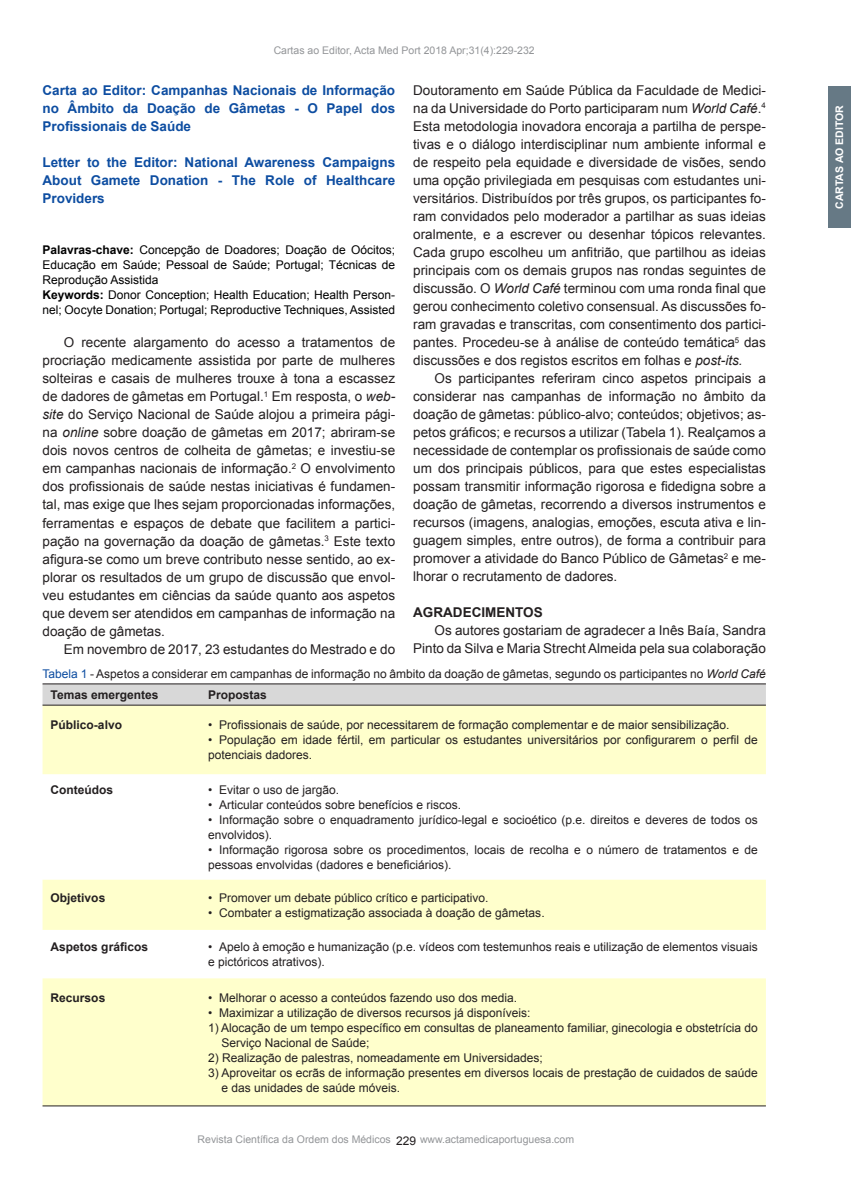
<style>
.page{position:relative;width:851px;height:1191px;background:#fff}
.page>*{position:absolute;margin:0;border:0;box-sizing:border-box;transform-origin:0 0}
.Normal_wrd_24{font:13.5px/18px "Arial";color:#231f20;text-align:justify}
.t1{font:700 13.5px/18px "Arial";color:#0d4da1;text-align:justify}
.Normal_wrd_24-2{font:700 13.5px "Arial";color:#231f20}
.Parágrafo_da_Lista_w{font:12px/15px "Arial";color:#231f20}
.t2{font:12px/15px "Arial";color:#000;text-align:justify}
.Normal_wrd_24-3{font:12px "Arial";color:#231f20}
.Normal_wrd_24-4{font:700 12px "Arial";color:#231f20}
.SUBTITULO{font:10.5px "Arial";color:#939598}
.t3{font:700 10.5px "Arial";color:#fff}
.s1{font-style:italic}
.s2{color:#0d4da1}
.s3{font-weight:700}
</style>
<div class="page">
<div style="left:828px;top:86px;width:23px;height:142px;background:#667985"></div>
<svg style="left:43px;top:684px;width:723px;height:21px;background:#d1d1d1"></svg>
<svg style="left:43px;top:706px;width:723px;height:399px;fill:#ffc"></svg>
<hr style="left:43px;top:683px;width:723px;height:1px;background:#231f20">
<hr style="left:43px;top:705px;width:723px;height:1px;background:#231f20">
<hr style="left:43px;top:1105px;width:723px;height:1px;background:#231f20">
<p class="SUBTITULO" style="left:274px;top:43px;width:262px">Cartas ao Editor, Acta Med Port 2018 Apr;31(4):229-232</p>
<p class="t1" style="left:43px;top:82px;width:354px">Carta ao Editor: Campanhas Nacionais de Informação no Âmbito da Doação de Gâmetas - O Papel dos Profissionais de Saúde</p>
<p class="t1" style="left:43px;top:154px;width:354px">Letter to the Editor: National Awareness Campaigns About Gamete Donation - The Role of Healthcare Providers</p>
<p class="Normal_wrd_24" style="left:413px;top:81px;width:354px">Doutoramento em Saúde Pública da Faculdade de Medici&shy;na da Universidade do Porto participaram num <span class="s1">World Café</span>.<sup>4<br></sup>Esta metodologia inovadora encoraja a partilha de perspe&shy;tivas e o diálogo interdisciplinar num ambiente informal e de respeito pela equidade e diversidade de visões, sendo uma opção privilegiada em pesquisas com estudantes uni&shy;versitários. Distribuídos por três grupos, os participantes fo&shy;ram convidados pelo moderador a partilhar as suas ideias oralmente, e a escrever ou desenhar tópicos relevantes.<br>Cada grupo escolheu um anfitrião, que partilhou as ideias principais com os demais grupos nas rondas seguintes de discussão. O <span class="s1">World Café</span> terminou com uma ronda final que gerou conhecimento coletivo consensual. As discussões fo&shy;ram gravadas e transcritas, com consentimento dos partici&shy;pantes. Procedeu-se à análise de conteúdo temática<sup>5</sup> das discussões e dos registos escritos em folhas e <span class="s1">post-its.</span></p>
<p class="Normal_wrd_24" style="left:413px;top:369px;width:354px;text-indent:21px">Os participantes referiram cinco aspetos principais a considerar nas campanhas de informação no âmbito da doação de gâmetas: público-alvo; conteúdos; objetivos; as&shy;petos gráficos; e recursos a utilizar (Tabela 1). Realçamos a necessidade de contemplar os profissionais de saúde como um dos principais públicos, para que estes especialistas possam transmitir informação rigorosa e fidedigna sobre a doação de gâmetas, recorrendo a diversos instrumentos e recursos (imagens, analogias, emoções, escuta ativa e lin&shy;guagem simples, entre outros), de forma a contribuir para promover a atividade do Banco Público de Gâmetas<sup>2</sup> e me&shy;lhorar o recrutamento de dadores.</p>
<p class="Normal_wrd_24-2" style="left:413px;top:603px;width:131px">AGRADECIMENTOS</p>
<p class="Normal_wrd_24" style="left:413px;top:621px;width:354px;text-align:right">Os autores gostariam de agradecer a Inês Baía, Sandra<br>Pinto da Silva e Maria Strecht Almeida pela sua colaboração</p>
<p class="Normal_wrd_24-3" style="left:43px;top:665px;width:725px"><span class="s2">Tabela 1</span> - Aspetos a considerar em campanhas de informação no âmbito da doação de gâmetas, segundo os participantes no <span class="s1">World Café</span></p>
<p class="Normal_wrd_24-4" style="left:51px;top:686px;width:109px">Temas emergentes</p>
<p class="Normal_wrd_24-4" style="left:208px;top:686px;width:60px">Propostas</p>
<p class="Normal_wrd_24-4" style="left:51px;top:716px;width:73px">Público-alvo</p>
<p class="Parágrafo_da_Lista_w" style="left:208px;top:717px;width:523px">• Profissionais de saúde, por necessitarem de formação complementar e de maior sensibilização.</p>
<p class="Parágrafo_da_Lista_w" style="left:208px;top:732px;width:551px">• População em idade fértil, em particular os estudantes universitários por configurarem o perfil de potenciais dadores.</p>
<p class="Normal_wrd_24-4" style="left:51px;top:781px;width:64px">Conteúdos</p>
<p class="Parágrafo_da_Lista_w" style="left:208px;top:782px;width:133px">• Evitar o uso de jargão.</p>
<p class="Parágrafo_da_Lista_w" style="left:208px;top:797px;width:255px">• Articular conteúdos sobre benefícios e riscos.</p>
<p class="Parágrafo_da_Lista_w" style="left:208px;top:812px;width:551px">• Informação sobre o enquadramento jurídico-legal e socioético (p.e. direitos e deveres de todos os envolvidos).</p>
<p class="Parágrafo_da_Lista_w" style="left:208px;top:842px;width:551px">• Informação rigorosa sobre os procedimentos, locais de recolha e o número de tratamentos e de pessoas envolvidas (dadores e beneficiários).</p>
<p class="Normal_wrd_24-4" style="left:51px;top:889px;width:56px">Objetivos</p>
<p class="Parágrafo_da_Lista_w" style="left:208px;top:890px;width:282px">• Promover um debate público crítico e participativo.</p>
<p class="Parágrafo_da_Lista_w" style="left:208px;top:905px;width:338px">• Combater a estigmatização associada à doação de gâmetas.</p>
<p class="Normal_wrd_24-4" style="left:51px;top:938px;width:99px">Aspetos gráficos</p>
<p class="Parágrafo_da_Lista_w" style="left:208px;top:939px;width:551px">• Apelo à emoção e humanização (p.e. vídeos com testemunhos reais e utilização de elementos visuais e pictóricos atrativos).</p>
<p class="Normal_wrd_24-4" style="left:51px;top:988px;width:56px">Recursos</p>
<p class="Parágrafo_da_Lista_w" style="left:208px;top:989px;width:311px">• Melhorar o acesso a conteúdos fazendo uso dos media.</p>
<p class="Parágrafo_da_Lista_w" style="left:208px;top:1004px;width:324px">• Maximizar a utilização de diversos recursos já disponíveis:</p>
<p class="Parágrafo_da_Lista_w" style="left:221px;top:1019px;width:538px;text-indent:-13px">1) Alocação de um tempo específico em consultas de planeamento familiar, ginecologia e obstetrícia do<br>Serviço Nacional de Saúde;</p>
<p class="Parágrafo_da_Lista_w" style="left:208px;top:1049px;width:336px">2) Realização de palestras, nomeadamente em Universidades;</p>
<p class="Parágrafo_da_Lista_w" style="left:221px;top:1064px;width:538px;text-indent:-13px">3) Aproveitar os ecrãs de informação presentes em diversos locais de prestação de cuidados de saúde e das unidades de saúde móveis.</p>
<p class="t2" style="left:43px;top:243px;width:354px"><span class="s3">Palavras-chave:</span> Concepção de Doadores; Doação de Oócitos; Educação em Saúde; Pessoal de Saúde; Portugal; Técnicas de Reprodução Assistida</p>
<p class="t2" style="left:43px;top:288px;width:354px"><span class="s3">Keywords:</span> Donor Conception; Health Education; Health Person&shy;nel; Oocyte Donation; Portugal; Reproductive Techniques, Assisted</p>
<p class="Normal_wrd_24" style="left:43px;top:333px;width:354px;text-indent:21px">O recente alargamento do acesso a tratamentos de procriação medicamente assistida por parte de mulheres solteiras e casais de mulheres trouxe à tona a escassez de dadores de gâmetas em Portugal.<sup>1</sup> Em resposta, o <span class="s1">web&shy;site</span> do Serviço Nacional de Saúde alojou a primeira pági&shy;na <span class="s1">online</span> sobre doação de gâmetas em 2017; abriram-se dois novos centros de colheita de gâmetas; e investiu-se em campanhas nacionais de informação.<sup>2</sup> O envolvimento dos profissionais de saúde nestas iniciativas é fundamen&shy;tal, mas exige que lhes sejam proporcionadas informações, ferramentas e espaços de debate que facilitem a partici&shy;pação na governação da doação de gâmetas.<sup>3</sup> Este texto afigura-se como um breve contributo nesse sentido, ao ex&shy;plorar os resultados de um grupo de discussão que envol&shy;veu estudantes em ciências da saúde quanto aos aspetos que devem ser atendidos em campanhas de informação na doação de gâmetas.</p>
<p class="Normal_wrd_24" style="left:64px;top:639px;width:333px">Em novembro de 2017, 23 estudantes do Mestrado e do</p>
<p class="SUBTITULO" style="left:198px;top:1132px;width:195px">Revista Científica da Ordem dos Médicos</p>
<p class="SUBTITULO" style="left:420px;top:1132px;width:156px">www.actamedicaportuguesa.com</p>
<p class="Parágrafo_da_Lista_w" style="left:396px;top:1133px;width:22px">229</p>
<p class="t3" style="left:832px;top:209px;width:105px;rotate:-90deg">CARTAS AO EDITOR</p>
</div>
